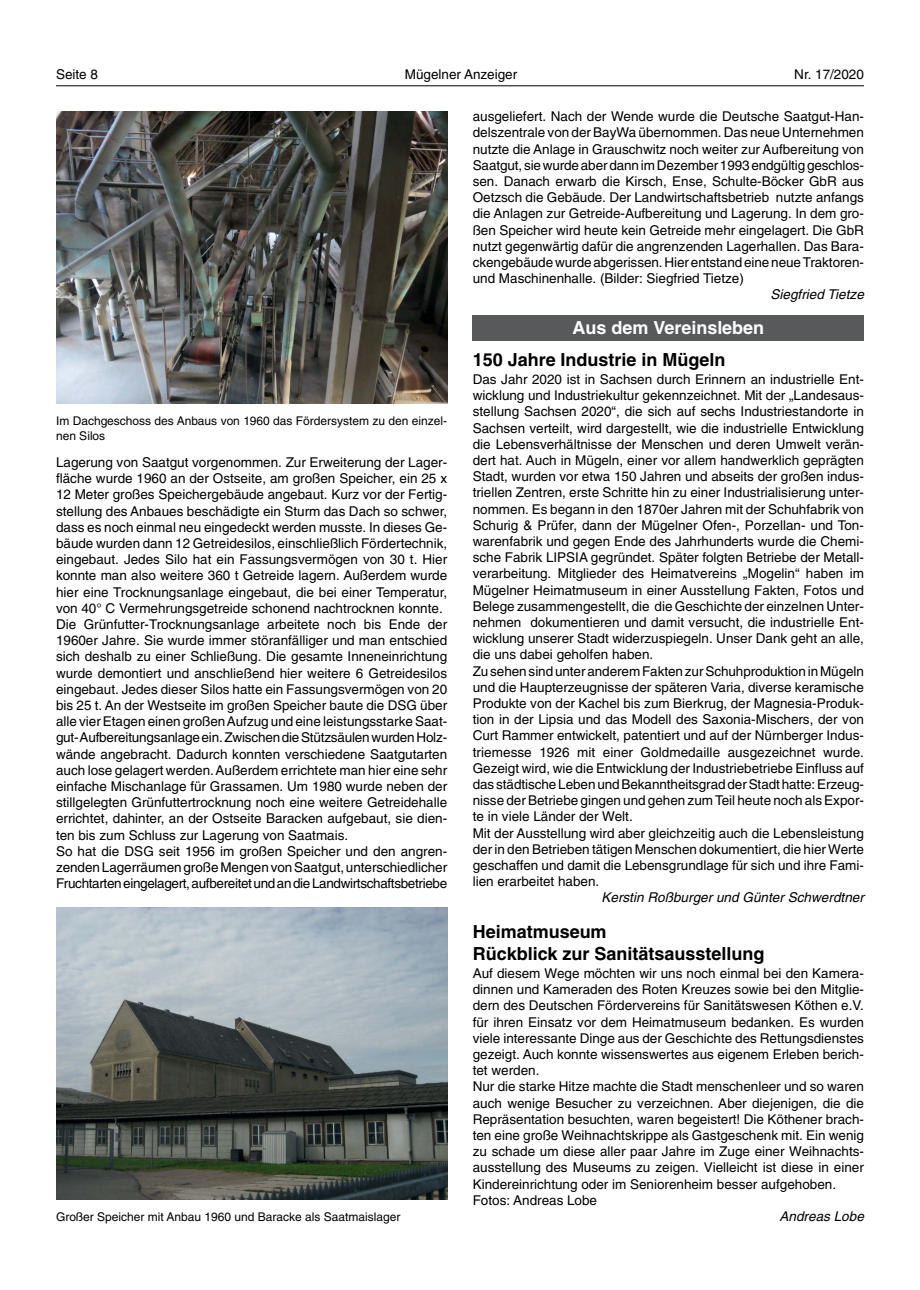
<style>
.page{position:relative;width:920px;height:1290px;background:#fff}
.page>*{position:absolute;margin:0;border:0;box-sizing:border-box;transform-origin:0 0}
.t1{font:700 18px/21.6px "Helvetica";color:#000}
.t2{font:700 18px "Helvetica";color:#fff}
.t3{font:13.5px/16.2px "Helvetica";color:#000}
.t4{font:italic 13.5px "Helvetica";letter-spacing:.005em;color:#000}
.t5{font:12px/14.4px "Helvetica";color:#000}
</style>
<div class="page">
<hr style="left:56px;top:85px;width:808px;height:1px;background:#000">
<img style="left:56px;top:111px;width:391px;height:293px">
<img style="left:56px;top:907px;width:391px;height:293px">
<div style="left:473px;top:316px;width:391px;height:25px;background:#58595b"></div>
<p class="t3" style="left:56px;top:67px;width:43px">Seite 8</p>
<p class="t3" style="left:405px;top:67px;width:114px">Mügelner Anzeiger</p>
<p class="t3" style="left:794px;top:67px;width:71px">Nr. 17/2020</p>
<p class="t3" style="left:473px;top:110px;width:393px;text-align:justify">ausgeliefert. Nach der Wende wurde die Deutsche Saatgut-Han&shy;delszentrale von der BayWa übernommen. Das neue Unternehmen nutzte die Anlage in Grauschwitz noch weiter zur Aufbereitung von Saatgut,siewurdeaberdannimDezember1993endgültiggeschlos&shy;sen. Danach erwarb die Kirsch, Ense, Schulte-Böcker GbR aus Oetzsch die Gebäude. Der Landwirtschaftsbetrieb nutzte anfangs die Anlagen zur Getreide-Aufbereitung und Lagerung. In dem gro&shy;ßen Speicher wird heute kein Getreide mehr eingelagert. Die GbR nutzt gegenwärtig dafür die angrenzenden Lagerhallen. Das Bara&shy;ckengebäudewurdeabgerissen.HierentstandeineneueTraktoren&shy;und Maschinenhalle. (Bilder: Siegfried Tietze)</p>
<p class="t4" style="left:770px;top:290px;width:95px">Siegfried Tietze</p>
<p class="t5" style="left:56px;top:415px;width:393px">Im Dachgeschoss des Anbaus von 1960 das Fördersystem zu den einzel&shy;nen Silos</p>
<p class="t3" style="left:56px;top:455px;width:393px">Lagerung von Saatgut vorgenommen. Zur Erweiterung der Lager&shy;fläche wurde 1960 an der Ostseite, am großen Speicher, ein 25 x 12 Meter großes Speichergebäude angebaut. Kurz vor der Fertig&shy;stellung des Anbaues beschädigte ein Sturm das Dach so schwer, dass es noch einmal neu eingedeckt werden musste. In dieses Ge&shy;bäude wurden dann 12 Getreidesilos, einschließlich Fördertechnik, eingebaut. Jedes Silo hat ein Fassungsvermögen von 30 t. Hier konnte man also weitere 360 t Getreide lagern. Außerdem wurde hier eine Trocknungsanlage eingebaut, die bei einer Temperatur, von 40° C Vermehrungsgetreide schonend nachtrocknen konnte.<br>Die Grünfutter-Trocknungsanlage arbeitete noch bis Ende der 1960er Jahre. Sie wurde immer störanfälliger und man entschied sich deshalb zu einer Schließung. Die gesamte Inneneinrichtung wurde demontiert und anschließend hier weitere 6 Getreidesilos eingebaut. Jedes dieser Silos hatte ein Fassungsvermögen von 20 bis 25 t. An der Westseite im großen Speicher baute die DSG über alle vier Etagen einen großenAufzug und eine leistungsstarke Saat&shy;gut-Aufbereitungsanlageein.ZwischendieStützsäulenwurdenHolz&shy;wände angebracht. Dadurch konnten verschiedene Saatgutarten auch lose gelagert werden.Außerdem errichtete man hier eine sehr einfache Mischanlage für Grassamen. Um 1980 wurde neben der stillgelegten Grünfuttertrocknung noch eine weitere Getreidehalle errichtet, dahinter, an der Ostseite Baracken aufgebaut, sie dien&shy;ten bis zum Schluss zur Lagerung von Saatmais.<br>So hat die DSG seit 1956 im großen Speicher und den angren&shy;zendenLagerräumengroßeMengenvonSaatgut,unterschiedlicher Fruchtarteneingelagert,aufbereitetundandieLandwirtschaftsbetriebe</p>
<p class="t5" style="left:56px;top:1211px;width:346px">Großer Speicher mit Anbau 1960 und Baracke als Saatmaislager</p>
<h1 class="t2" style="left:572px;top:321px;width:193px">Aus dem Vereinsleben</h1>
<h1 class="t1" style="left:473px;top:350px;width:254px">150 Jahre Industrie in Mügeln</h1>
<p class="t3" style="left:473px;top:372px;width:393px">Das Jahr 2020 ist in Sachsen durch Erinnern an industrielle Ent&shy;wicklung und Industriekultur gekennzeichnet. Mit der „Landesaus&shy;stellung Sachsen 2020“, die sich auf sechs Industriestandorte in Sachsen verteilt, wird dargestellt, wie die industrielle Entwicklung die Lebensverhältnisse der Menschen und deren Umwelt verän&shy;dert hat. Auch in Mügeln, einer vor allem handwerklich geprägten Stadt, wurden vor etwa 150 Jahren und abseits der großen indus&shy;triellen Zentren, erste Schritte hin zu einer Industrialisierung unter&shy;nommen. Es begann in den 1870er Jahren mit der Schuhfabrik von Schurig &amp; Prüfer, dann der Mügelner Ofen-, Porzellan- und Ton&shy;warenfabrik und gegen Ende des Jahrhunderts wurde die Chemi&shy;sche Fabrik LIPSIA gegründet. Später folgten Betriebe der Metall&shy;verarbeitung. Mitglieder des Heimatvereins „Mogelin“ haben im Mügelner Heimatmuseum in einer Ausstellung Fakten, Fotos und Belege zusammengestellt, die die Geschichte der einzelnen Unter&shy;nehmen dokumentieren und damit versucht, die industrielle Ent&shy;wicklung unserer Stadt widerzuspiegeln. Unser Dank geht an alle, die uns dabei geholfen haben.<br>ZusehensindunteranderemFaktenzurSchuhproduktioninMügeln und die Haupterzeugnisse der späteren Varia, diverse keramische Produkte von der Kachel bis zum Bierkrug, der Magnesia-Produk&shy;tion in der Lipsia und das Modell des Saxonia-Mischers, der von Curt Rammer entwickelt, patentiert und auf der Nürnberger Indus&shy;triemesse 1926 mit einer Goldmedaille ausgezeichnet wurde.<br>Gezeigt wird, wie die Entwicklung der Industriebetriebe Einfluss auf dasstädtischeLebenundBekanntheitsgradderStadthatte:Erzeug&shy;nisse der Betriebe gingen und gehen zum Teil heute noch als Expor&shy;te in viele Länder der Welt.<br>Mit der Ausstellung wird aber gleichzeitig auch die Lebensleistung der in den Betrieben tätigen Menschen dokumentiert, die hier Werte geschaffen und damit die Lebensgrundlage für sich und ihre Fami&shy;lien erarbeitet haben.</p>
<p class="t4" style="left:601px;top:893px;width:264px">Kerstin Roßburger und Günter Schwerdtner</p>
<h1 class="t1" style="left:473px;top:923px;width:293px">Heimatmuseum<br>Rückblick zur Sanitätsausstellung</h1>
<p class="t3" style="left:473px;top:966px;width:393px">Auf diesem Wege möchten wir uns noch einmal bei den Kamera&shy;dinnen und Kameraden des Roten Kreuzes sowie bei den Mitglie&shy;dern des Deutschen Fördervereins für Sanitätswesen Köthen e.V. für ihren Einsatz vor dem Heimatmuseum bedanken. Es wurden viele interessante Dinge aus der Geschichte des Rettungsdienstes gezeigt. Auch konnte wissenswertes aus eigenem Erleben berich&shy;tet werden.<br>Nur die starke Hitze machte die Stadt menschenleer und so waren auch wenige Besucher zu verzeichnen. Aber diejenigen, die die Repräsentation besuchten, waren begeistert! Die Köthener brach&shy;ten eine große Weihnachtskrippe als Gastgeschenk mit. Ein wenig zu schade um diese aller paar Jahre im Zuge einer Weihnachts&shy;ausstellung des Museums zu zeigen. Vielleicht ist diese in einer Kindereinrichtung oder im Seniorenheim besser aufgehoben.<br>Fotos: Andreas Lobe</p>
<p class="t4" style="left:779px;top:1211px;width:86px">Andreas Lobe</p>
</div>
